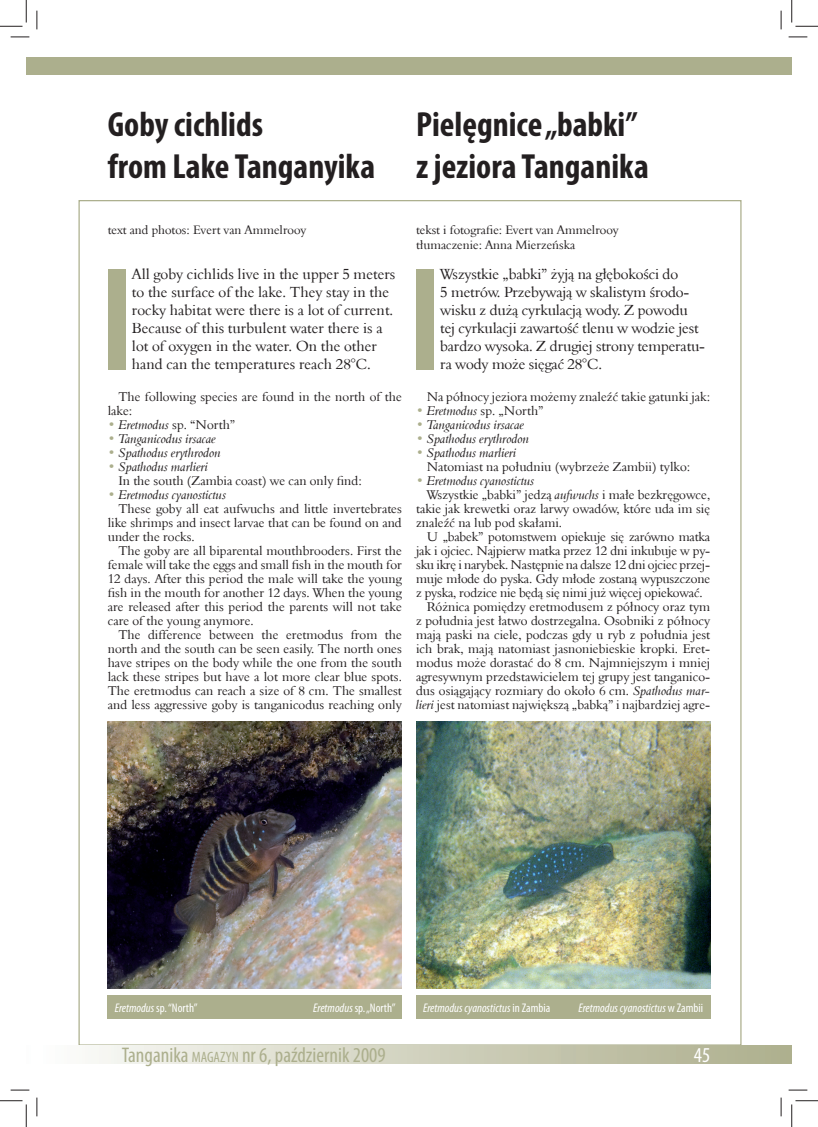
<style>
.page{position:relative;width:818px;height:1127px;background:#fff}
.page>*{position:absolute;margin:0;border:0;box-sizing:border-box;transform-origin:0 0}
.t1{font:700 condensed 35px/42px "Myriad Pro";color:#231f20}
.t2{font:condensed 21.25px "Myriad Pro";color:#acaf8d}
.t3{font:condensed 21.25px "Myriad Pro";color:#fff}
.t4{font:15px/18px "Aldine 401 EU";color:#231f20}
.t5{font:13px/14px "Aldine 401 EU";color:#231f20}
.t6{font:italic 13px "Aldine 401 EU";color:#231f20}
.t7{font:12.5px/15px "Aldine 401 EU";color:#231f20}
.t8{font:italic condensed 12.5px "Myriad Pro";color:#fff}
.t9{font:condensed 12.5px "Myriad Pro";color:#fff}
.s1{font-style:italic;color:#acaf8d}
.s2{font-style:italic}
.s3{color:#acaf8d}
.s4{font-size:15px}
.s5{font-style:normal}
</style>
<div class="page">
<img style="left:416px;top:721px;width:294px;height:267px">
<div style="left:416px;top:995px;width:294px;height:23px;background:#acaf8d"></div>
<div style="left:416px;top:268px;width:18px;height:101px;background:#acaf8d"></div>
<div style="left:108px;top:268px;width:17px;height:101px;background:#acaf8d"></div>
<img style="left:108px;top:721px;width:294px;height:267px">
<div style="left:108px;top:995px;width:294px;height:23px;background:#acaf8d"></div>
<div style="left:26px;top:57px;width:11px;height:17px;background:#acaf8d"></div>
<div style="left:37px;top:57px;width:754px;height:17px;background:#acaf8d"></div>
<div style="left:37px;top:1045px;width:754px;height:18px;background:linear-gradient(to right,#fbfcf9,#abad8a)"></div>
<svg style="left:11px;top:36px;width:18px;height:2px"></svg>
<svg style="left:788px;top:36px;width:19px;height:2px"></svg>
<svg style="left:11px;top:1089px;width:18px;height:1px"></svg>
<svg style="left:788px;top:1089px;width:19px;height:1px"></svg>
<svg style="left:36px;top:11px;width:2px;height:18px"></svg>
<svg style="left:36px;top:1097px;width:2px;height:18px"></svg>
<svg style="left:780px;top:11px;width:2px;height:18px"></svg>
<svg style="left:780px;top:1097px;width:2px;height:18px"></svg>
<svg style="left:0;top:0;width:27px;height:27px"></svg>
<svg style="left:0;top:1100px;width:27px;height:26px"></svg>
<svg style="left:791px;top:0;width:27px;height:27px"></svg>
<svg style="left:791px;top:1100px;width:27px;height:26px"></svg>
<h1 class="t1" style="left:108px;top:106px;width:269px">Goby cichlids<br>from Lake Tanganyika</h1>
<h1 class="t1" style="left:416px;top:106px;width:234px">Pielęgnice „babki” z jeziora Tanganika</h1>
<p class="t7" style="left:108px;top:222px;width:200px">text and photos: Evert van Ammelrooy</p>
<p class="t4" style="left:132px;top:265px;width:265px">All goby cichlids live in the upper 5 meters to the surface of the lake. They stay in the rocky habitat were there is a lot of current.<br>Because of this turbulent water there is a lot of oxygen in the water. On the other hand can the temperatures reach 28°C.</p>
<p class="t5" style="left:108px;top:389px;width:296px;text-indent:11px">The following species are found in the north of the lake:</p>
<p class="t5" style="left:108px;top:417px;width:129px"><span class="s1">•</span> <span class="s2">Eretmodus</span> sp. “North”</p>
<p class="t6" style="left:108px;top:430px;width:110px"><span class="s3">•</span> Tanganicodus irsacae</p>
<p class="t6" style="left:108px;top:444px;width:115px"><span class="s3">•</span> Spathodus erythrodon</p>
<p class="t5" style="left:118px;top:459px;width:245px;text-indent:-11px"><span class="s1">•</span> <span class="s2">Spathodus marlieri<br></span>In the south (Zambia coast) we can only find:</p>
<p class="t6" style="left:108px;top:486px;width:120px"><span class="s3">•</span> Eretmodus cyanostictus</p>
<p class="t5" style="left:118px;top:501px;width:285px">These goby all eat aufwuchs and little invertebrates</p>
<p class="t5" style="left:108px;top:515px;width:296px">like shrimps and insect larvae that can be found on and</p>
<p class="t5" style="left:108px;top:529px;width:89px">under the rocks.</p>
<p class="t5" style="left:118px;top:543px;width:285px">The goby are all biparental mouthbrooders. First the</p>
<p class="t5" style="left:108px;top:557px;width:296px">female will take the eggs and small fish in the mouth for</p>
<p class="t5" style="left:108px;top:571px;width:296px">12 days. After this period the male will take the young</p>
<p class="t5" style="left:108px;top:585px;width:296px">fish in the mouth for another 12 days. When the young</p>
<p class="t5" style="left:108px;top:599px;width:296px">are released after this period the parents will not take</p>
<p class="t5" style="left:108px;top:613px;width:147px">care of the young anymore.</p>
<p class="t5" style="left:118px;top:627px;width:285px">The difference between the eretmodus from the</p>
<p class="t5" style="left:108px;top:641px;width:296px">north and the south can be seen easily. The north ones</p>
<p class="t5" style="left:108px;top:655px;width:296px">have stripes on the body while the one from the south</p>
<p class="t5" style="left:108px;top:669px;width:296px">lack these stripes but have a lot more clear blue spots.</p>
<p class="t5" style="left:108px;top:683px;width:296px">The eretmodus can reach a size of 8 cm. The smallest</p>
<p class="t5" style="left:108px;top:697px;width:296px">and less aggressive goby is tanganicodus reaching only</p>
<p class="t7" style="left:416px;top:222px;width:204px">tekst i fotografie: Evert van Ammelrooy tłumaczenie: Anna Mierzeńska</p>
<p class="t4" style="left:440px;top:265px;width:266px">Wszystkie „babki” żyją na głębokości do<br>5 metrów. Przebywają w skalistym środo&shy;wisku z dużą cyrkulacją wody. Z powodu tej cyrkulacji zawartość tlenu w wodzie jest bardzo wysoka. Z drugiej strony temperatu&shy;ra wody może sięgać 28°C.</p>
<p class="t5" style="left:427px;top:389px;width:285px">Na północy jeziora możemy znaleźć takie gatunki jak:</p>
<p class="t5" style="left:416px;top:403px;width:129px"><span class="s1">•</span> <span class="s2">Eretmodus</span> sp. „North”</p>
<p class="t6" style="left:416px;top:417px;width:110px"><span class="s3">•</span> Tanganicodus irsacae</p>
<p class="t6" style="left:416px;top:430px;width:115px"><span class="s3">•</span> Spathodus erythrodon</p>
<p class="t5" style="left:427px;top:445px;width:265px;text-indent:-11px"><span class="s1">•</span> <span class="s2">Spathodus marlieri<br></span>Natomiast na południu (wybrzeże Zambii) tylko:</p>
<p class="t6" style="left:416px;top:472px;width:120px"><span class="s3">•</span> Eretmodus cyanostictus</p>
<p class="t5" style="left:427px;top:487px;width:285px">Wszystkie „babki” jedzą <span class="s2">aufwuchs</span> i małe bezkręgowce,</p>
<p class="t5" style="left:416px;top:501px;width:296px">takie jak krewetki oraz larwy owadów, które uda im się</p>
<p class="t5" style="left:416px;top:515px;width:148px">znaleźć na lub pod skałami.</p>
<p class="t5" style="left:427px;top:529px;width:285px">U „babek” potomstwem opiekuje się zarówno matka</p>
<p class="t5" style="left:416px;top:543px;width:296px">jak i ojciec. Najpierw matka przez 12 dni inkubuje w py-</p>
<p class="t5" style="left:416px;top:557px;width:296px">sku ikrę i narybek. Następnie na dalsze 12 dni ojciec przej-</p>
<p class="t5" style="left:416px;top:571px;width:296px">muje młode do pyska. Gdy młode zostaną wypuszczone</p>
<p class="t5" style="left:416px;top:585px;width:288px">z pyska, rodzice nie będą się nimi już więcej opiekować.</p>
<p class="t5" style="left:427px;top:599px;width:285px">Różnica pomiędzy eretmodusem z północy oraz tym</p>
<p class="t5" style="left:416px;top:613px;width:296px">z południa jest łatwo dostrzegalna. Osobniki z północy</p>
<p class="t5" style="left:416px;top:627px;width:296px">mają paski na ciele, podczas gdy u ryb z południa jest</p>
<p class="t5" style="left:416px;top:641px;width:296px">ich brak, mają natomiast jasnoniebieskie kropki. Eret-</p>
<p class="t5" style="left:416px;top:655px;width:296px">modus może dorastać do 8 cm. Najmniejszym i mniej</p>
<p class="t5" style="left:416px;top:669px;width:296px">agresywnym przedstawicielem tej grupy jest tanganico-</p>
<p class="t5" style="left:416px;top:683px;width:296px">dus osiągający rozmiary do około 6 cm. <span class="s2">Spathodus mar-</span></p>
<p class="t5" style="left:416px;top:697px;width:296px"><span class="s2">lieri</span> jest natomiast największą „babką” i najbardziej agre-</p>
<p class="t9" style="left:115px;top:1003px;width:84px"><span class="s2">Eretmodus</span> sp. “North”</p>
<p class="t9" style="left:313px;top:1003px;width:84px"><span class="s2">Eretmodus</span> sp. „North”</p>
<h2 class="t2" style="left:122px;top:1046px;width:265px">Tanganika <span class="s4">MAGAZYN</span> nr 6, październik 2009</h2>
<h2 class="t3" style="left:694px;top:1046px;width:18px">45</h2>
<p class="t8" style="left:423px;top:1003px;width:129px">Eretmodus cyanostictus <span class="s5">in Zambia</span></p>
<p class="t8" style="left:578px;top:1003px;width:126px">Eretmodus cyanostictus <span class="s5">w Zambii</span></p>
</div>
